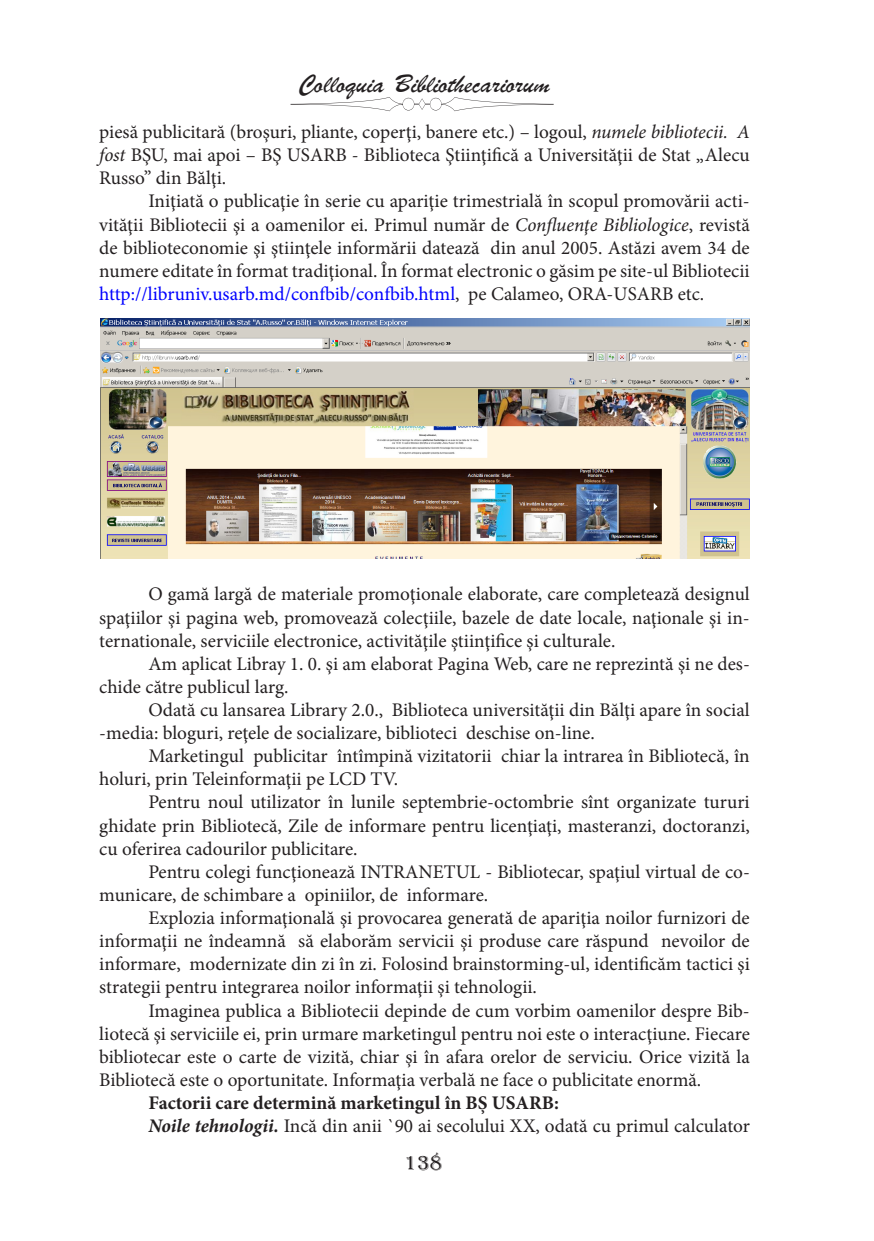
<style>
.page{position:relative;width:874px;height:1241px;background:#fff}
.page>*{position:absolute;margin:0;border:0;box-sizing:border-box;transform-origin:0 0}
.t1{font:24.5px "Parsek CTT";color:#231f20}
.t2{font:21px "Algerian";color:#231f20}
.t3{font:19.25px/23.1px "Minion Pro";color:#231f20;text-align:justify}
.t4{font:700 19.25px "Minion Pro";color:#231f20}
.s1{font-style:italic}
.s2{color:#00f}
.s3{font-weight:700;font-style:italic}
</style>
<div class="page">
<img style="left:100px;top:318px;width:649px;height:241px">
<svg style="left:290px;top:97px;width:263px;height:14px"></svg>
<p class="t1" style="left:299px;top:69px;width:252px">Colloquia Bibliothecariorum</p>
<p class="t3" style="left:99px;top:120px;width:651px">piesă publicitară (broşuri, pliante, coperţi, banere etc.) – logoul, <span class="s1">numele bibliotecii. A fost</span> BŞU, mai apoi – BŞ USARB - Biblioteca Ştiinţifică a Universităţii de Stat „Alecu Russo” din Bălţi.</p>
<p class="t3" style="left:99px;top:190px;width:651px;text-indent:49px">Iniţiată o publicaţie în serie cu apariţie trimestrială în scopul promovării acti&shy;vităţii Bibliotecii şi a oamenilor ei. Primul număr de <span class="s1">Confluenţe Bibliologice</span>, revistă de biblioteconomie şi ştiinţele informării datează din anul 2005. Astăzi avem 34 de numere editate în format tradiţional. În format electronic o găsim pe site-ul Bibliotecii <span class="s2">http://libruniv.usarb.md/confbib/confbib.html</span>, pe Calameo, ORA-USARB etc.</p>
<p class="t3" style="left:99px;top:582px;width:651px;text-indent:49px">O gamă largă de materiale promoţionale elaborate, care completează designul spaţiilor şi pagina web, promovează colecţiile, bazele de date locale, naţionale şi in&shy;ternationale, serviciile electronice, activităţile ştiinţifice şi culturale.</p>
<p class="t3" style="left:99px;top:652px;width:651px;text-indent:49px">Am aplicat Libray 1. 0. şi am elaborat Pagina Web, care ne reprezintă şi ne des&shy;chide către publicul larg.</p>
<p class="t3" style="left:99px;top:698px;width:651px;text-indent:49px">Odată cu lansarea Library 2.0., Biblioteca universităţii din Bălţi apare în social -media: bloguri, reţele de socializare, biblioteci deschise on-line.</p>
<p class="t3" style="left:99px;top:744px;width:651px;text-indent:49px">Marketingul publicitar întîmpină vizitatorii chiar la intrarea în Bibliotecă, în holuri, prin Teleinformaţii pe LCD TV.</p>
<p class="t3" style="left:99px;top:790px;width:651px;text-indent:49px">Pentru noul utilizator în lunile septembrie-octombrie sînt organizate tururi ghidate prin Bibliotecă, Zile de informare pentru licenţiaţi, masteranzi, doctoranzi, cu oferirea cadourilor publicitare.</p>
<p class="t3" style="left:99px;top:860px;width:651px;text-indent:49px">Pentru colegi funcţionează INTRANETUL - Bibliotecar, spaţiul virtual de co&shy;municare, de schimbare a opiniilor, de informare.</p>
<p class="t3" style="left:99px;top:906px;width:651px;text-indent:49px">Explozia informaţională şi provocarea generată de apariţia noilor furnizori de informaţii ne îndeamnă să elaborăm servicii şi produse care răspund nevoilor de informare, modernizate din zi în zi. Folosind brainstorming-ul, identificăm tactici şi strategii pentru integrarea noilor informaţii şi tehnologii.</p>
<p class="t3" style="left:99px;top:998px;width:651px;text-indent:49px">Imaginea publica a Bibliotecii depinde de cum vorbim oamenilor despre Bib&shy;liotecă şi serviciile ei, prin urmare marketingul pentru noi este o interacţiune. Fiecare bibliotecar este o carte de vizită, chiar şi în afara orelor de serviciu. Orice vizită la Bibliotecă este o oportunitate. Informaţia verbală ne face o publicitate enormă.</p>
<p class="t4" style="left:148px;top:1088px;width:412px">Factorii care determină marketingul în BŞ USARB:</p>
<p class="t3" style="left:148px;top:1114px;width:602px"><span class="s3">Noile tehnologii.</span> Incă din anii `90 ai secolului XX, odată cu primul calculator</p>
<p class="t2" style="left:404px;top:1150px;width:39px">138</p>
</div>
